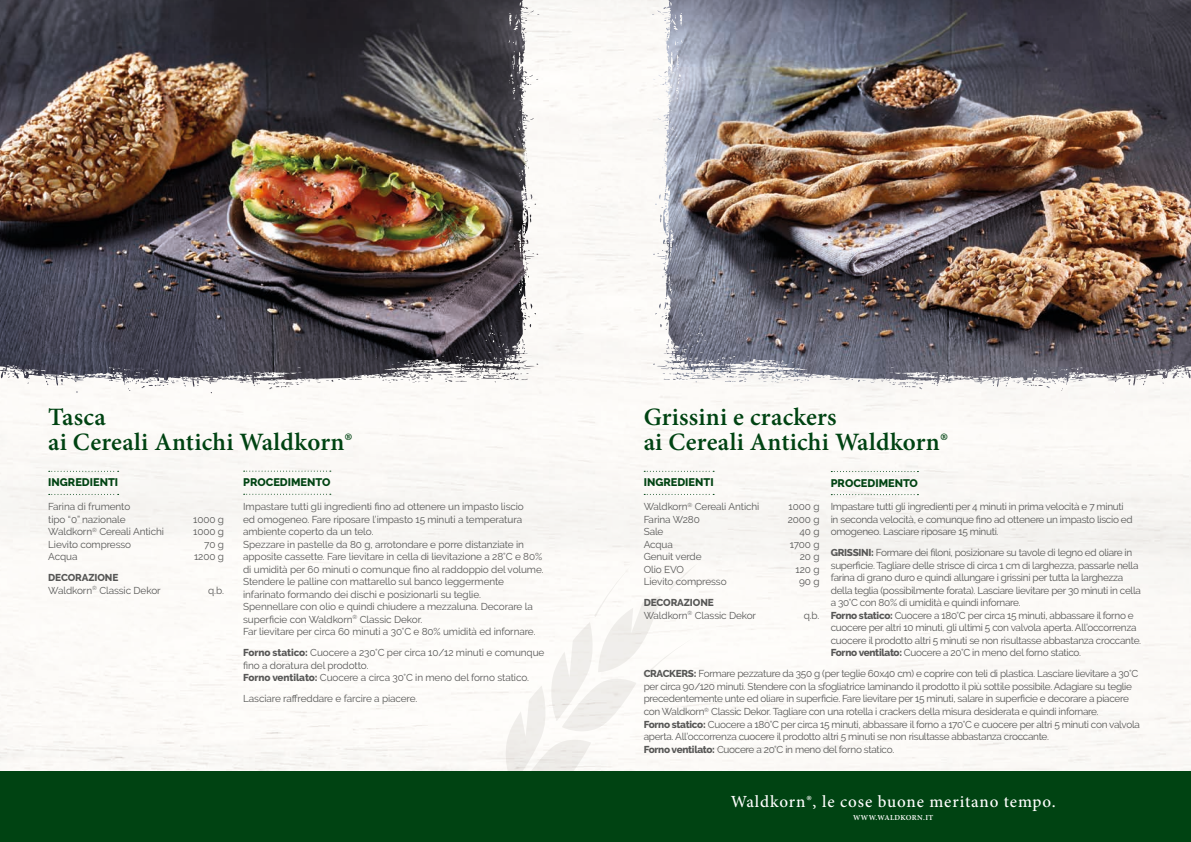
<style>
.page{position:relative;width:1191px;height:842px;background:#fff}
.page>*{position:absolute;margin:0;border:0;box-sizing:border-box;transform-origin:0 0}
.t1{font:600 25px/25px "Minion Pro";letter-spacing:.01em;color:#004312}
.t2{font:500 17px "Minion Pro";letter-spacing:.05em;color:#fff}
.t3{font:800 11px "Raleway";color:#004312}
.t4{font:10px/12.5px "Raleway";letter-spacing:-.03em;color:#575756}
.t5{font:10px/12.5px "Raleway";letter-spacing:-.01em;color:#575756}
.t6{font:600 7.6px "Minion Pro";letter-spacing:.045em;color:#fff}
.s1{font-weight:800}
</style>
<div class="page">
<img style="left:0;top:0;width:1191px;height:771px">
<svg style="left:505px;top:563px;width:193px;height:208px"></svg>
<img style="left:0;top:0;width:540px;height:393px">
<img style="left:0;top:0;width:97px;height:386px">
<img style="left:651px;top:0;width:540px;height:393px">
<img style="left:663px;top:0;width:10px;height:78px">
<div style="left:0;top:771px;width:595px;height:71px;background:#004312"></div>
<div style="left:595px;top:771px;width:596px;height:71px;background:#004312"></div>
<svg style="left:244px;top:494px;width:87px;height:1px"></svg>
<svg style="left:244px;top:471px;width:87px;height:1px"></svg>
<svg style="left:49px;top:494px;width:70px;height:1px"></svg>
<svg style="left:49px;top:471px;width:70px;height:1px"></svg>
<svg style="left:831px;top:494px;width:87px;height:1px"></svg>
<svg style="left:831px;top:471px;width:87px;height:1px"></svg>
<svg style="left:644px;top:494px;width:70px;height:1px"></svg>
<svg style="left:644px;top:471px;width:70px;height:1px"></svg>
<h1 class="t1" style="left:48px;top:404px;width:306px">Tasca<br>ai Cereali Antichi Waldkorn®</h1>
<p class="t3" style="left:48px;top:476px;width:71px">INGREDIENTI</p>
<p class="t5" style="left:48px;top:500px;width:84px">Farina di frumento tipo “0” nazionale</p>
<p class="t4" style="left:193px;top:513px;width:32px">1000 g</p>
<p class="t5" style="left:48px;top:525px;width:117px">Waldkorn<sup>®</sup> Cereali Antichi</p>
<p class="t4" style="left:193px;top:525px;width:32px">1000 g</p>
<p class="t5" style="left:48px;top:538px;width:84px">Lievito compresso</p>
<p class="t4" style="left:204px;top:538px;width:21px">70 g</p>
<p class="t4" style="left:48px;top:550px;width:31px">Acqua</p>
<p class="t4" style="left:194px;top:550px;width:31px">1200 g</p>
<p class="t5" style="left:48px;top:571px;width:114px"><span class="s1">DECORAZIONE<br></span>Waldkorn<sup>®</sup> Classic Dekor</p>
<p class="t4" style="left:208px;top:584px;width:17px">q.b.</p>
<p class="t3" style="left:243px;top:476px;width:89px">PROCEDIMENTO</p>
<p class="t5" style="left:243px;top:500px;width:302px">Impastare tutti gli ingredienti fino ad ottenere un impasto liscio<br>ed omogeneo. Fare riposare l’impasto 15 minuti a temperatura ambiente coperto da un telo.<br>Spezzare in pastelle da 80 g, arrotondare e porre distanziate in apposite cassette. Fare lievitare in cella di lievitazione a 28°C e 80% di umidità per 60 minuti o comunque fino al raddoppio del volume.<br>Stendere le palline con mattarello sul banco leggermente infarinato formando dei dischi e posizionarli su teglie.<br>Spennellare con olio e quindi chiudere a mezzaluna. Decorare la superficie con Waldkorn<sup>®</sup> Classic Dekor.<br>Far lievitare per circa 60 minuti a 30°C e 80% umidità ed infornare.</p>
<p class="t5" style="left:243px;top:646px;width:303px"><span class="s1">Forno statico:</span> Cuocere a 230°C per circa 10/12 minuti e comunque fino a doratura del prodotto.<br><span class="s1">Forno ventilato:</span> Cuocere a circa 30°C in meno del forno statico.</p>
<p class="t5" style="left:243px;top:692px;width:176px">Lasciare raffreddare e farcire a piacere.</p>
<h1 class="t1" style="left:643px;top:404px;width:306px">Grissini e crackers<br>ai Cereali Antichi Waldkorn®</h1>
<p class="t3" style="left:643px;top:476px;width:71px">INGREDIENTI</p>
<p class="t5" style="left:643px;top:500px;width:117px">Waldkorn<sup>®</sup> Cereali Antichi</p>
<p class="t4" style="left:788px;top:500px;width:32px">1000 g</p>
<p class="t5" style="left:643px;top:513px;width:58px">Farina W280</p>
<p class="t4" style="left:787px;top:513px;width:33px">2000 g</p>
<p class="t4" style="left:643px;top:525px;width:21px">Sale</p>
<p class="t4" style="left:799px;top:525px;width:22px">40 g</p>
<p class="t4" style="left:643px;top:538px;width:31px">Acqua</p>
<p class="t4" style="left:789px;top:538px;width:31px">1700 g</p>
<p class="t5" style="left:643px;top:550px;width:59px">Genuit verde</p>
<p class="t4" style="left:799px;top:550px;width:21px">20 g</p>
<p class="t4" style="left:643px;top:563px;width:42px">Olio EVO</p>
<p class="t4" style="left:795px;top:563px;width:25px">120 g</p>
<p class="t5" style="left:643px;top:575px;width:84px">Lievito compresso</p>
<p class="t4" style="left:799px;top:575px;width:22px">90 g</p>
<p class="t5" style="left:643px;top:596px;width:114px"><span class="s1">DECORAZIONE<br></span>Waldkorn<sup>®</sup> Classic Dekor</p>
<p class="t3" style="left:830px;top:476px;width:89px">PROCEDIMENTO</p>
<p class="t4" style="left:830px;top:501px;width:303px">Impastare tutti gli ingredienti per 4 minuti in prima velocità e 7 minuti in seconda velocità, e comunque fino ad ottenere un impasto liscio ed omogeneo. Lasciare riposare 15 minuti.</p>
<p class="t4" style="left:830px;top:547px;width:312px"><span class="s1">GRISSINI:</span> Formare dei filoni, posizionare su tavole di legno ed oliare in superficie. Tagliare delle strisce di circa 1 cm di larghezza, passarle nella farina di grano duro e quindi allungare i grissini per tutta la larghezza della teglia (possibilmente forata). Lasciare lievitare per 30 minuti in cella a 30°C con 80% di umidità e quindi infornare.<br><span class="s1">Forno statico:</span> Cuocere a 180°C per circa 15 minuti, abbassare il forno e cuocere per altri 10 minuti, gli ultimi 5 con valvola aperta. All’occorrenza cuocere il prodotto altri 5 minuti se non risultasse abbastanza croccante.<br><span class="s1">Forno ventilato:</span> Cuocere a 20°C in meno del forno statico.</p>
<p class="t4" style="left:643px;top:668px;width:498px"><span class="s1">CRACKERS:</span> Formare pezzature da 350 g (per teglie 60x40 cm) e coprire con teli di plastica. Lasciare lievitare a 30°C per circa 90/120 minuti. Stendere con la sfogliatrice laminando il prodotto il più sottile possibile. Adagiare su teglie precedentemente unte ed oliare in superficie. Fare lievitare per 15 minuti, salare in superficie e decorare a piacere con Waldkorn<sup>®</sup> Classic Dekor. Tagliare con una rotella i crackers della misura desiderata e quindi infornare.<br><span class="s1">Forno statico:</span> Cuocere a 180°C per circa 15 minuti, abbassare il forno a 170°C e cuocere per altri 5 minuti con valvola aperta. All’occorrenza cuocere il prodotto altri 5 minuti se non risultasse abbastanza croccante.<br><span class="s1">Forno ventilato:</span> Cuocere a 20°C in meno del forno statico.</p>
<p class="t4" style="left:803px;top:609px;width:17px">q.b.</p>
<h2 class="t2" style="left:731px;top:790px;width:326px">Waldkorn®, le cose buone meritano tempo.</h2>
<p class="t6" style="left:853px;top:812px;width:82px">WWW.WALDKORN.IT</p>
</div>
